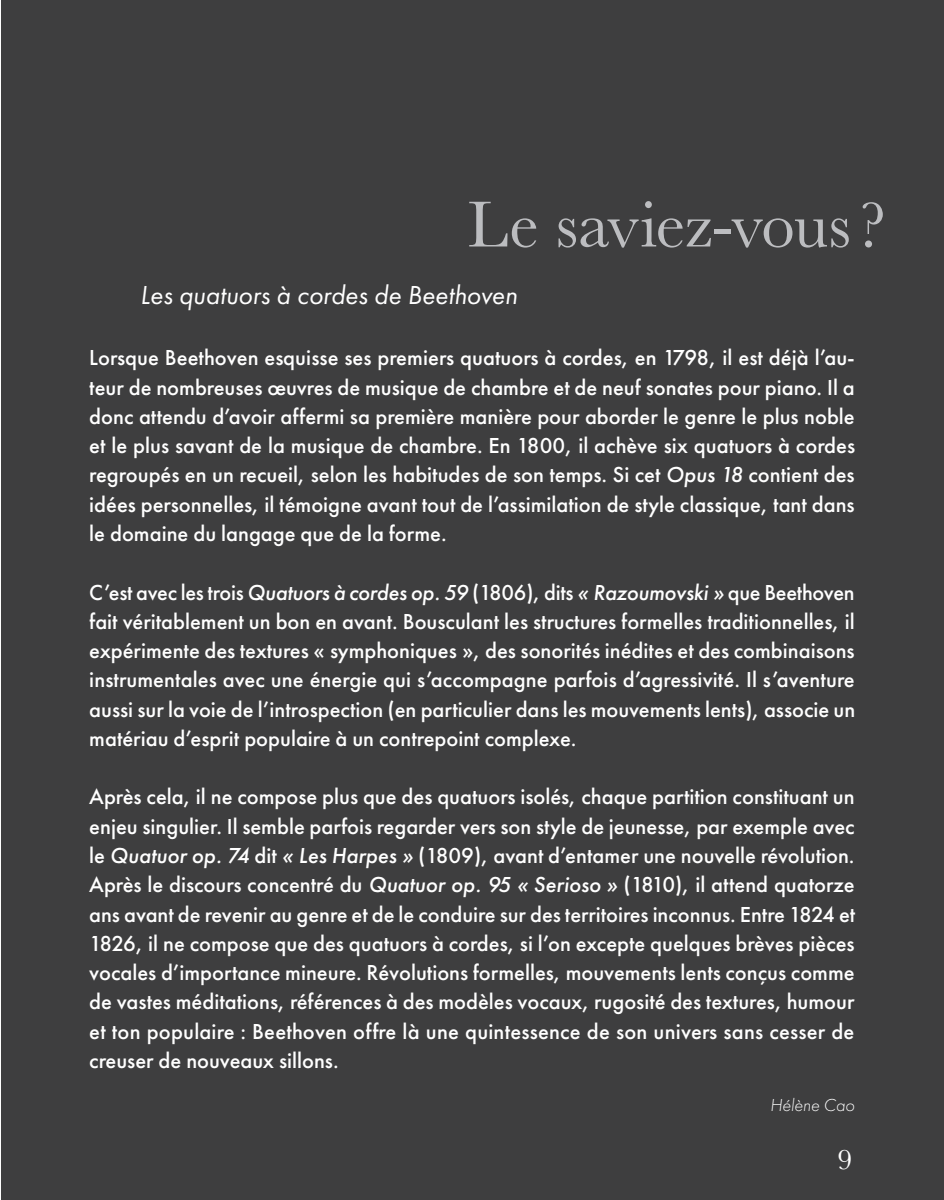
<style>
.page{position:relative;width:944px;height:1200px;background:#fff}
.page>*{position:absolute;margin:0;border:0;box-sizing:border-box;transform-origin:0 0}
.t1{font:67.5px "Baskerville MT Pro";letter-spacing:-.01em;color:#bcbdc0}
.t2{font:29.25px "Baskerville MT Pro";color:#fff}
.Titre_le_saviez_vous{font:italic 27px "Futura PT";color:#fff}
.Texte_le_saviez_vous{font:500 22.5px/29.2px "Futura PT";color:#fff;text-align:justify}
.SIgnature_le_saviez{font:italic 300 18px "Futura PT";color:#fff}
.s1{font-style:italic}
</style>
<div class="page">
<div style="left:1px;top:0;width:943px;height:1199px;background:#3e3e3f"></div>
<h1 class="t1" style="left:467px;top:185px;width:420px">Le saviez-vous?</h1>
<p class="Titre_le_saviez_vous" style="left:140px;top:279px;width:378px">Les quatuors à cordes de Beethoven</p>
<p class="Texte_le_saviez_vous" style="left:89px;top:343px;width:767px">Lorsque Beethoven esquisse ses premiers quatuors à cordes, en 1798, il est déjà l’au&shy;teur de nombreuses œuvres de musique de chambre et de neuf sonates pour piano. Il a donc attendu d’avoir affermi sa première manière pour aborder le genre le plus noble et le plus savant de la musique de chambre. En 1800, il achève six quatuors à cordes regroupés en un recueil, selon les habitudes de son temps. Si cet <span class="s1">Opus 18</span> contient des idées personnelles, il témoigne avant tout de l’assimilation de style classique, tant dans le domaine du langage que de la forme.</p>
<p class="Texte_le_saviez_vous" style="left:89px;top:577px;width:767px">C’est avec les trois <span class="s1">Quatuors à cordes op. 59</span> (1806), dits <span class="s1">« Razoumovski »</span> que Beethoven fait véritablement un bon en avant. Bousculant les structures formelles traditionnelles, il expérimente des textures « symphoniques », des sonorités inédites et des combinaisons instrumentales avec une énergie qui s’accompagne parfois d’agressivité. Il s’aventure aussi sur la voie de l’introspection (en particulier dans les mouvements lents), associe un matériau d’esprit populaire à un contrepoint complexe.</p>
<p class="Texte_le_saviez_vous" style="left:89px;top:782px;width:767px">Après cela, il ne compose plus que des quatuors isolés, chaque partition constituant un enjeu singulier. Il semble parfois regarder vers son style de jeunesse, par exemple avec le <span class="s1">Quatuor op. 74</span> dit <span class="s1">« Les Harpes »</span> (1809), avant d’entamer une nouvelle révolution.<br>Après le discours concentré du <span class="s1">Quatuor op. 95 « Serioso »</span> (1810), il attend quatorze ans avant de revenir au genre et de le conduire sur des territoires inconnus. Entre 1824 et 1826, il ne compose que des quatuors à cordes, si l’on excepte quelques brèves pièces vocales d’importance mineure. Révolutions formelles, mouvements lents conçus comme de vastes méditations, références à des modèles vocaux, rugosité des textures, humour et ton populaire : Beethoven offre là une quintessence de son univers sans cesser de creuser de nouveaux sillons.</p>
<p class="SIgnature_le_saviez" style="left:770px;top:1094px;width:86px">Hélène Cao</p>
<h2 class="t2" style="left:838px;top:1142px;width:16px">9</h2>
</div>
